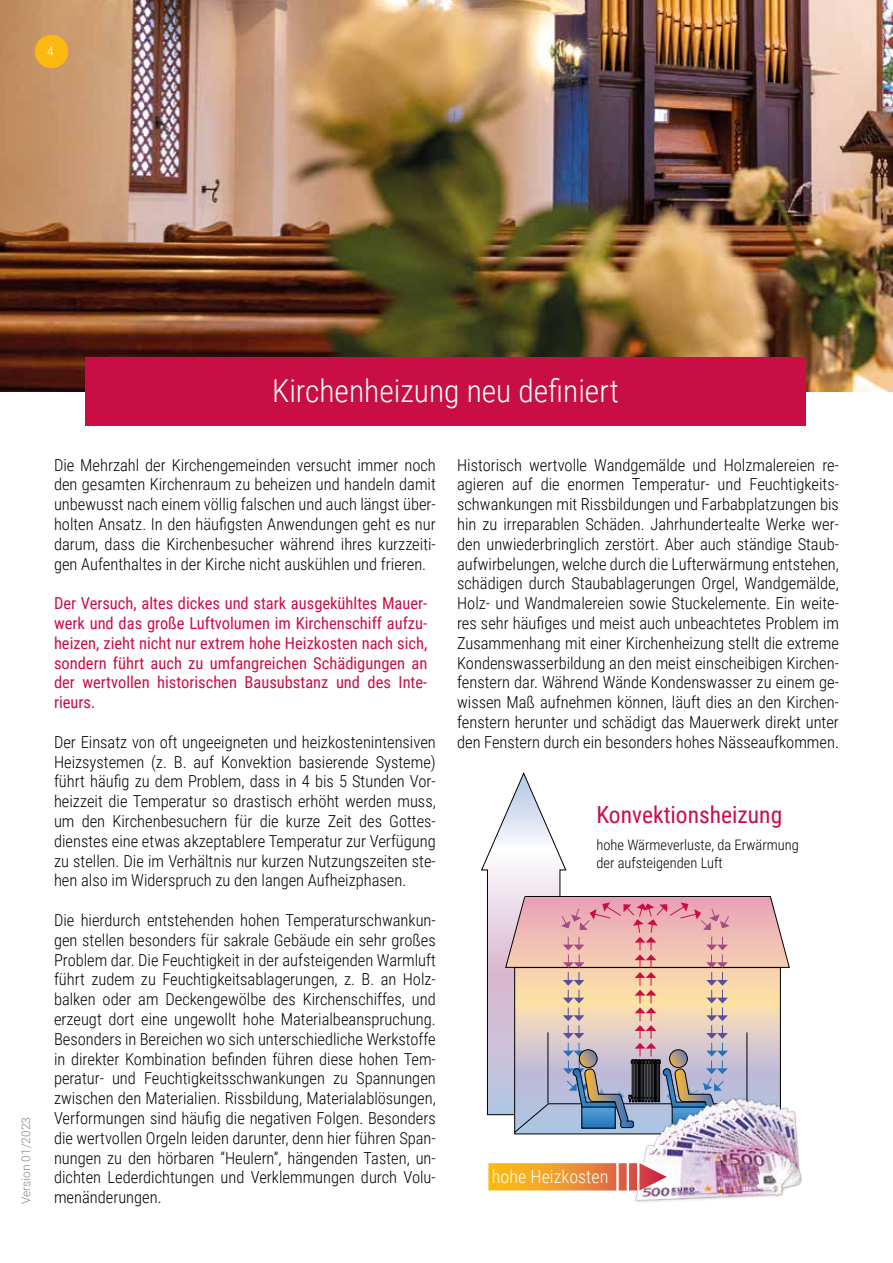
<style>
.page{position:relative;width:893px;height:1263px;background:#fff}
.page>*{position:absolute;margin:0;border:0;box-sizing:border-box;transform-origin:0 0}
.t1{font:300 31.5px "Roboto Condensed";color:#fff}
.t2{font:23.55px "Roboto Condensed";color:#c90e45}
.t3{font:300 18.15px "Roboto Condensed";color:#fff}
.t4{font:300 16.5px/19.8px "Roboto Condensed";color:#000;text-align:justify}
.t5{font:16.5px/19.8px "Roboto Condensed";color:#c90e45;text-align:justify}
.t6{font:300 14.4px/17.4px "Roboto Condensed";color:#000}
.t7{font:300 13.5px "Roboto Condensed";color:#fff}
.t8{font:300 12px "Roboto";color:#878787}
</style>
<div class="page">
<img style="left:0;top:0;width:893px;height:391px">
<div style="left:85px;top:357px;width:721px;height:68px;background:#c90e45"></div>
<svg style="left:481px;top:772px;width:309px;height:361px"></svg>
<img style="left:682px;top:1062px;width:120px;height:124px">
<img style="left:632px;top:1093px;width:166px;height:110px">
<svg style="left:488px;top:1163px;width:179px;height:27px;background:#eb9848"></svg>
<div style="left:35px;top:35px;width:33px;height:33px;background:#fbb810;border-radius:50%"></div>
<p class="t7" style="left:47px;top:42px;width:8px">4</p>
<p class="t8" style="left:18px;top:1204px;width:89px;rotate:-90deg">Version 01/2023</p>
<h1 class="t1" style="left:272px;top:369px;width:348px">Kirchenheizung neu definiert</h1>
<p class="t4" style="left:54px;top:454px;width:383px">Die Mehrzahl der Kirchengemeinden versucht immer noch den gesamten Kirchenraum zu beheizen und handeln damit unbewusst nach einem völlig falschen und auch längst über&shy;holten Ansatz. In den häufigsten Anwendungen geht es nur darum, dass die Kirchenbesucher während ihres kurzzeiti&shy;gen Aufenthaltes in der Kirche nicht auskühlen und frieren.</p>
<p class="t5" style="left:54px;top:593px;width:375px">Der Versuch, altes dickes und stark ausgekühltes Mauer&shy;werk und das große Luftvolumen im Kirchenschiff aufzu&shy;heizen, zieht nicht nur extrem hohe Heizkosten nach sich, sondern führt auch zu umfangreichen Schädigungen an der wertvollen historischen Bausubstanz und des Inte&shy;rieurs.</p>
<p class="t4" style="left:54px;top:731px;width:383px">Der Einsatz von oft ungeeigneten und heizkostenintensiven Heizsystemen (z. B. auf Konvektion basierende Systeme) führt häufig zu dem Problem, dass in 4 bis 5 Stunden Vor&shy;heizzeit die Temperatur so drastisch erhöht werden muss, um den Kirchenbesuchern für die kurze Zeit des Gottes&shy;dienstes eine etwas akzeptablere Temperatur zur Verfügung zu stellen. Die im Verhältnis nur kurzen Nutzungszeiten ste&shy;hen also im Widerspruch zu den langen Aufheizphasen.</p>
<p class="t4" style="left:54px;top:910px;width:383px">Die hierdurch entstehenden hohen Temperaturschwankun&shy;gen stellen besonders für sakrale Gebäude ein sehr großes Problem dar. Die Feuchtigkeit in der aufsteigenden Warmluft führt zudem zu Feuchtigkeitsablagerungen, z. B. an Holz&shy;balken oder am Deckengewölbe des Kirchenschiffes, und erzeugt dort eine ungewollt hohe Materialbeanspruchung.<br>Besonders in Bereichen wo sich unterschiedliche Werkstoffe in direkter Kombination befinden führen diese hohen Tem&shy;peratur- und Feuchtigkeitsschwankungen zu Spannungen zwischen den Materialien. Rissbildung, Materialablösungen, Verformungen sind häufig die negativen Folgen. Besonders die wertvollen Orgeln leiden darunter, denn hier führen Span&shy;nungen zu den hörbaren “Heulern”, hängenden Tasten, un&shy;dichten Lederdichtungen und Verklemmungen durch Volu&shy;menänderungen.</p>
<p class="t4" style="left:457px;top:454px;width:383px">Historisch wertvolle Wandgemälde und Holzmalereien re&shy;agieren auf die enormen Temperatur- und Feuchtigkeits&shy;schwankungen mit Rissbildungen und Farbabplatzungen bis hin zu irreparablen Schäden. Jahrhundertealte Werke wer&shy;den unwiederbringlich zerstört. Aber auch ständige Staub&shy;aufwirbelungen, welche durch die Lufterwärmung entstehen, schädigen durch Staubablagerungen Orgel, Wandgemälde, Holz- und Wandmalereien sowie Stuckelemente. Ein weite&shy;res sehr häufiges und meist auch unbeachtetes Problem im Zusammenhang mit einer Kirchenheizung stellt die extreme Kondenswasserbildung an den meist einscheibigen Kirchen&shy;fenstern dar. Während Wände Kondenswasser zu einem ge&shy;wissen Maß aufnehmen können, läuft dies an den Kirchen&shy;fenstern herunter und schädigt das Mauerwerk direkt unter den Fenstern durch ein besonders hohes Nässeaufkommen.</p>
<h2 class="t2" style="left:596px;top:798px;width:187px">Konvektionsheizung</h2>
<p class="t6" style="left:596px;top:836px;width:204px">hohe Wärmeverluste, da Erwärmung der aufsteigenden Luft</p>
<p class="t3" style="left:492px;top:1164px;width:118px">hohe Heizkosten</p>
</div>
